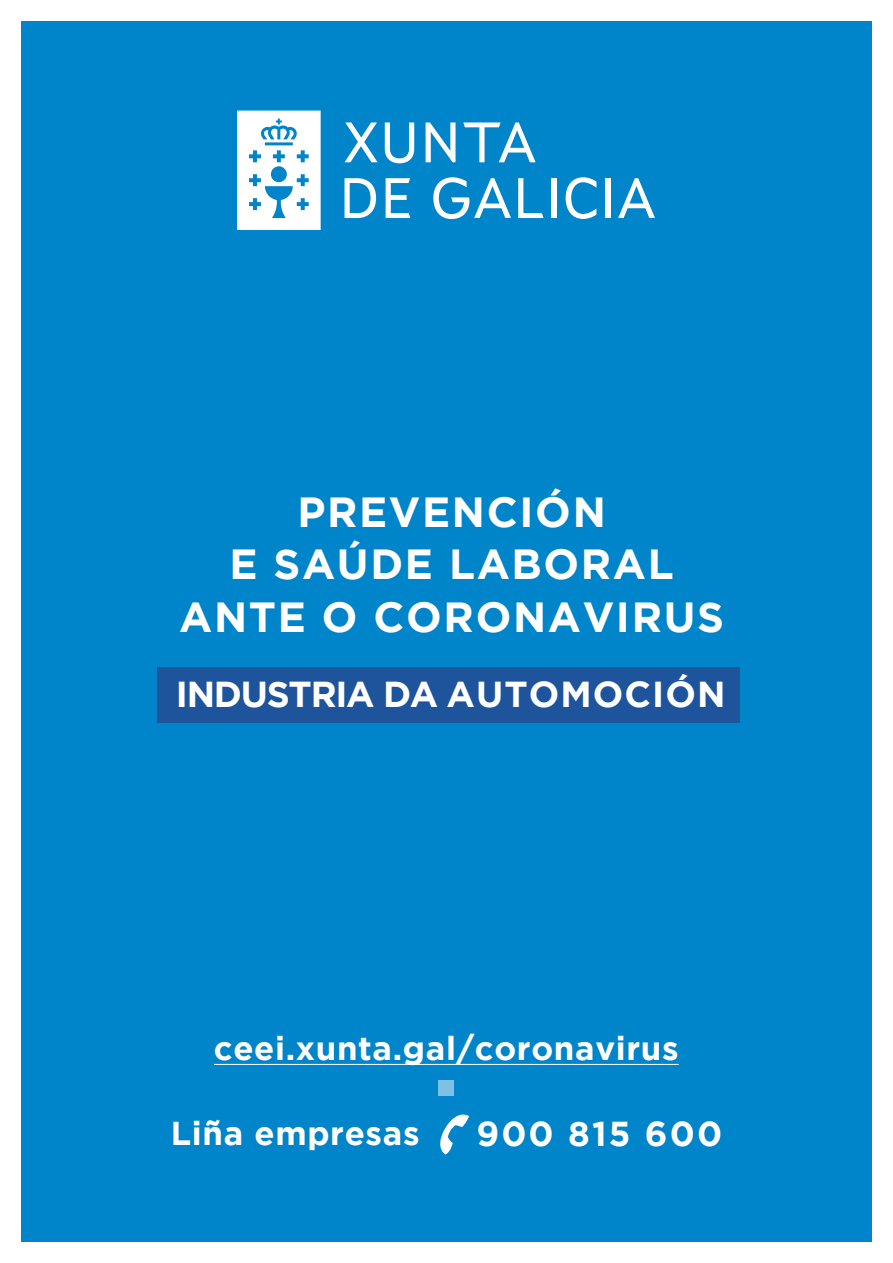
<style>
.page{position:relative;width:893px;height:1263px;background:#0084ca}
.page>*{position:absolute;margin:0;border:0;box-sizing:border-box;transform-origin:0 0}
.t1{font:700 42px/52.5px "Gotham";letter-spacing:.04em;color:#fff;text-align:center}
.t2{font:700 36px "Gotham";letter-spacing:-.005em;color:#fff}
.t3{font:700 34.5px "Gotham";letter-spacing:.06em;color:#fff}
.t4{font:700 33px "Gotham";letter-spacing:.02em;color:#fff}
</style>
<div class="page">
<svg style="left:237px;top:111px;width:84px;height:119px;background:#d7ebf6"></svg>
<svg style="left:344px;top:178px;width:32px;height:40px"></svg>
<svg style="left:386px;top:178px;width:24px;height:40px"></svg>
<svg style="left:433px;top:177px;width:78px;height:42px"></svg>
<svg style="left:518px;top:178px;width:25px;height:40px"></svg>
<div style="left:551px;top:178px;width:5px;height:40px;background:#fff"></div>
<svg style="left:566px;top:177px;width:30px;height:42px"></svg>
<div style="left:606px;top:178px;width:5px;height:40px;background:#fff"></div>
<svg style="left:618px;top:178px;width:37px;height:40px"></svg>
<svg style="left:345px;top:122px;width:33px;height:40px"></svg>
<svg style="left:385px;top:122px;width:29px;height:41px"></svg>
<svg style="left:426px;top:122px;width:29px;height:40px"></svg>
<svg style="left:463px;top:122px;width:73px;height:40px"></svg>
<div style="left:0;top:0;width:893px;height:1263px;border:21px solid #fff"></div>
<div style="left:157px;top:668px;width:583px;height:55px;background:#1e549c"></div>
<hr style="left:214px;top:1064px;width:465px;height:1px;background:#fff">
<div style="left:438px;top:1080px;width:16px;height:16px;background:#7fc1e4"></div>
<svg style="left:440px;top:1114px;width:29px;height:40px"></svg>
<p class="t1" style="left:179px;top:484px;width:546px">PREVENCIÓN<br>E SAÚDE LABORAL<br>ANTE O CORONAVIRUS</p>
<p class="t2" style="left:176px;top:674px;width:551px">INDUSTRIA DA AUTOMOCIÓN</p>
<p class="t4" style="left:214px;top:1029px;width:466px">ceei.xunta.gal/coronavirus</p>
<p class="t4" style="left:171px;top:1114px;width:250px">Liña empresas</p>
<p class="t3" style="left:476px;top:1113px;width:247px">900 815 600</p>
</div>
